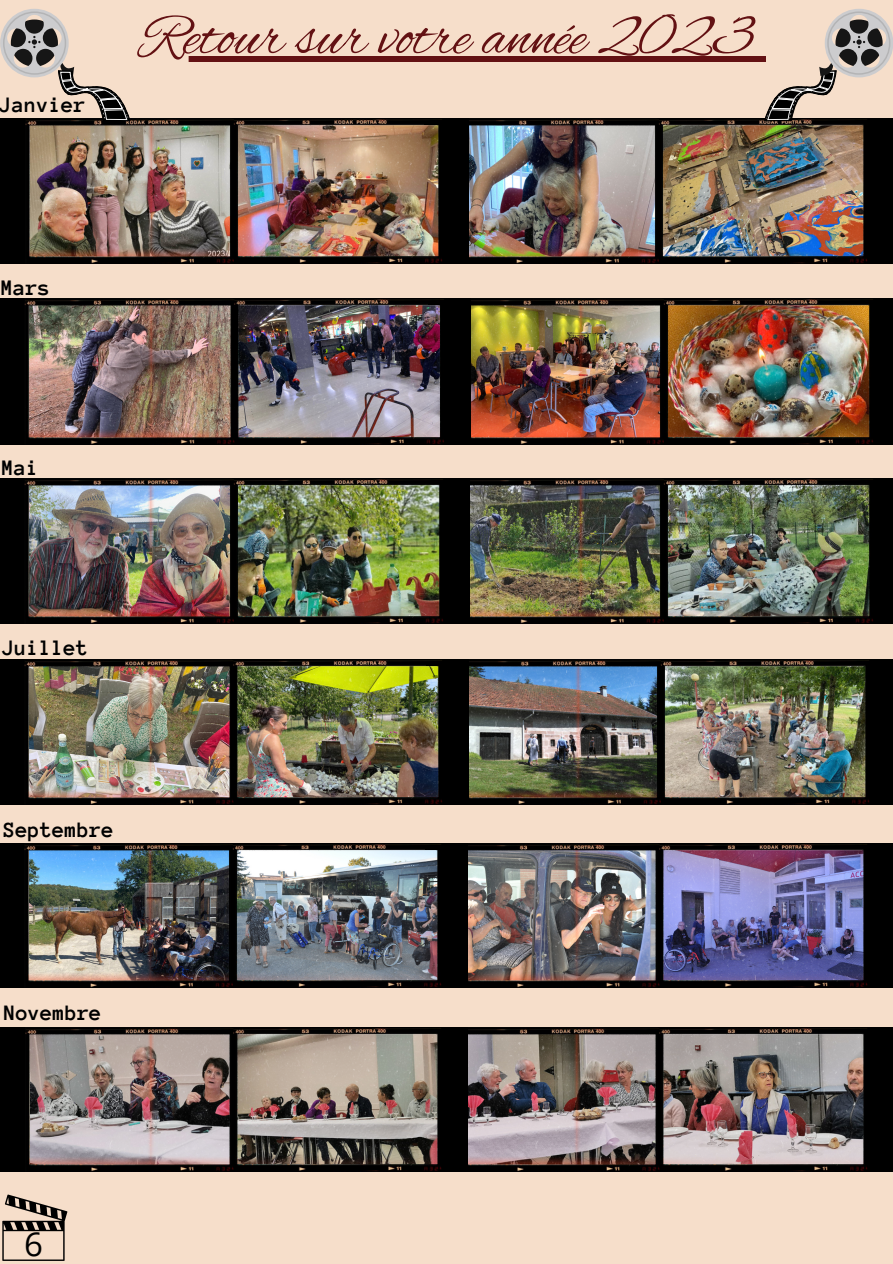
<style>
.page{position:relative;width:893px;height:1264px;background:#fff}
.page>*{position:absolute;margin:0;border:0;box-sizing:border-box;transform-origin:0 0}
.t1{font:60px "Alex Brush";color:#631113}
.t2{font:33px "Open Sans";color:#000}
.t3{font:700 22.65px "Anonymous Pro";color:#000}
.t4{font:700 22.5px "Anonymous Pro";color:#000}
</style>
<div class="page">
<div style="left:0;top:0;width:892px;height:1263px;background:#f6deca"></div>
<div style="left:140px;top:56px;width:613px;height:6px;background:#631113"></div>
<div style="left:753px;top:56px;width:12px;height:6px;background:#631113"></div>
<img style="left:468px;top:119px;width:424px;height:144px">
<img style="left:0;top:119px;width:468px;height:144px">
<svg style="left:0;top:9px;width:130px;height:117px"></svg>
<svg style="left:764px;top:9px;width:128px;height:117px"></svg>
<img style="left:469px;top:478px;width:423px;height:145px">
<img style="left:0;top:478px;width:469px;height:145px">
<img style="left:470px;top:299px;width:422px;height:145px">
<img style="left:0;top:299px;width:470px;height:145px">
<img style="left:467px;top:1027px;width:425px;height:144px">
<img style="left:0;top:1027px;width:467px;height:144px">
<img style="left:468px;top:659px;width:424px;height:145px">
<img style="left:0;top:659px;width:468px;height:145px">
<img style="left:467px;top:843px;width:425px;height:144px">
<img style="left:0;top:843px;width:467px;height:144px">
<svg style="left:2px;top:1194px;width:65px;height:66px"></svg>
<p class="t4" style="left:0;top:94px;width:88px">Janvier</p>
<p class="t1" style="left:140px;top:3px;width:615px">Retour sur votre année 2023</p>
<p class="t3" style="left:1px;top:277px;width:51px">Mars</p>
<p class="t3" style="left:2px;top:456px;width:38px">Mai</p>
<p class="t3" style="left:2px;top:636px;width:88px">Juillet</p>
<p class="t4" style="left:3px;top:818px;width:112px">Septembre</p>
<p class="t4" style="left:4px;top:1001px;width:100px">Novembre</p>
<p class="t2" style="left:24px;top:1220px;width:20px">6</p>
</div>
